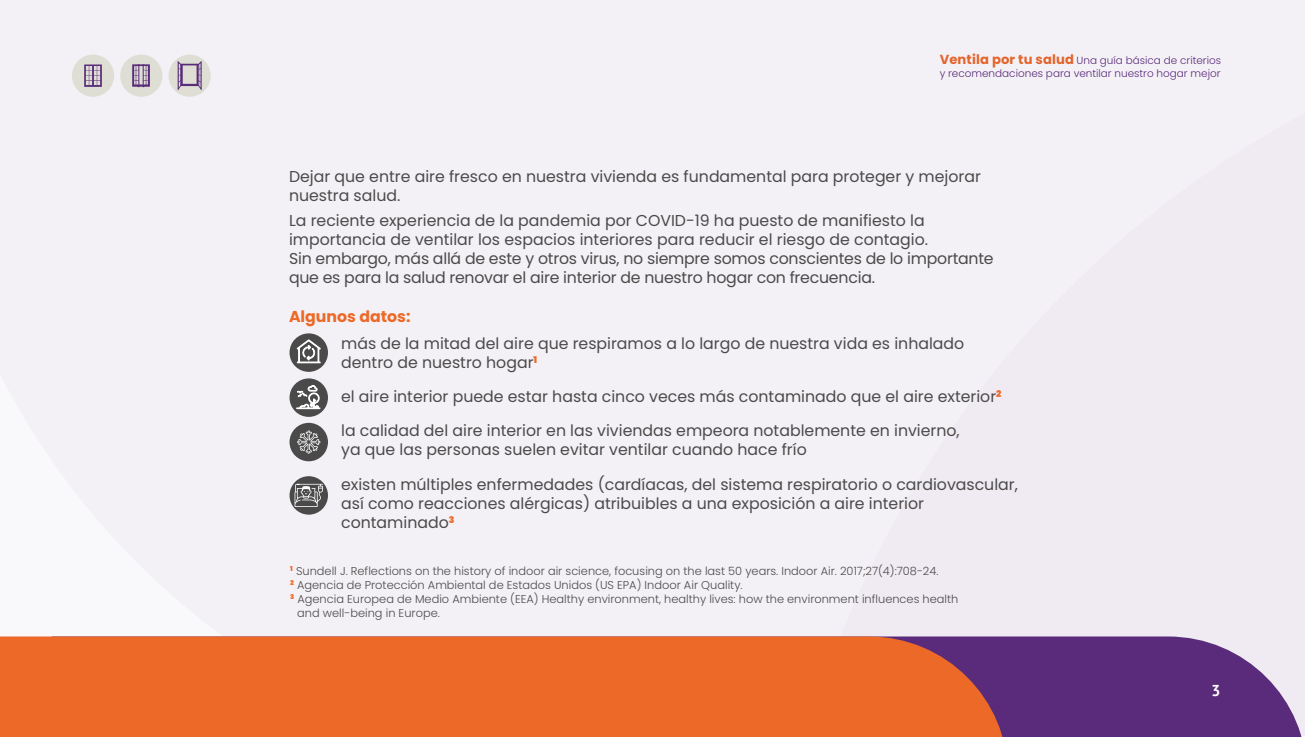
<style>
.page{position:relative;width:1305px;height:737px;background:#fff}
.page>*{position:absolute;margin:0;border:0;box-sizing:border-box;transform-origin:0 0}
.t1{font:15.75px/19.2px "Poppins";color:#4a4a4a}
.t2{font:700 15.75px "Poppins";color:#ec6927}
.t3{font:700 15.75px "PT Sans";color:#fff}
.t4{font:300 11.38px/14px "Poppins";color:#4a4a4a}
.t5{font:300 10.41px/12.7px "Poppins";color:#5a2b7b}
.s1{font-weight:700;font-size:13.12px;color:#ec6927}
</style>
<div class="page">
<div style="left:0;top:0;width:771px;height:636px;background:#f4f1f6"></div>
<div style="left:771px;top:0;width:534px;height:636px;background:#f4f1f6"></div>
<svg style="left:1008px;top:636px;width:297px;height:101px;background:#6e448b"></svg>
<div style="left:0;top:636px;width:1008px;height:101px;background:#ec6927"></div>
<div style="left:72px;top:55px;width:42px;height:42px;background:#deded4;border-radius:50%"></div>
<svg style="left:84px;top:64px;width:18px;height:23px"></svg>
<div style="left:120px;top:55px;width:42px;height:42px;background:#deded4;border-radius:50%"></div>
<svg style="left:132px;top:64px;width:18px;height:23px"></svg>
<div style="left:169px;top:55px;width:42px;height:42px;background:#deded4;border-radius:50%"></div>
<svg style="left:178px;top:61px;width:24px;height:29px"></svg>
<div style="left:289px;top:333px;width:39px;height:39px;background:#4a4a4a;border-radius:50%"></div>
<div style="left:289px;top:378px;width:39px;height:39px;background:#4a4a4a;border-radius:50%"></div>
<div style="left:289px;top:423px;width:39px;height:38px;background:#4a4a4a;border-radius:50%"></div>
<svg style="left:289px;top:476px;width:39px;height:38px"></svg>
<svg style="left:297px;top:339px;width:23px;height:24px"></svg>
<svg style="left:296px;top:385px;width:24px;height:28px"></svg>
<svg style="left:297px;top:430px;width:23px;height:23px"></svg>
<svg style="left:295px;top:484px;width:28px;height:23px"></svg>
<p class="t5" style="left:939px;top:54px;width:283px"><span class="s1">Ventila por tu salud</span> Una guía básica de criterios y recomendaciones para ventilar nuestro hogar mejor</p>
<p class="t1" style="left:289px;top:167px;width:693px">Dejar que entre aire fresco en nuestra vivienda es fundamental para proteger y mejorar nuestra salud.</p>
<p class="t1" style="left:289px;top:211px;width:706px">La reciente experiencia de la pandemia por COVID-19 ha puesto de manifiesto la importancia de ventilar los espacios interiores para reducir el riesgo de contagio.<br>Sin embargo, más allá de este y otros virus, no siempre somos conscientes de lo importante que es para la salud renovar el aire interior de nuestro hogar con frecuencia.</p>
<p class="t2" style="left:289px;top:307px;width:123px">Algunos datos:</p>
<p class="t1" style="left:341px;top:333px;width:625px">más de la mitad del aire que respiramos a lo largo de nuestra vida es inhalado dentro de nuestro hogar<sup>1</sup></p>
<p class="t1" style="left:341px;top:387px;width:662px">el aire interior puede estar hasta cinco veces más contaminado que el aire exterior<sup>2</sup></p>
<p class="t1" style="left:341px;top:421px;width:620px">la calidad del aire interior en las viviendas empeora notablemente en invierno, ya que las personas suelen evitar ventilar cuando hace frío</p>
<p class="t1" style="left:341px;top:474px;width:678px">existen múltiples enfermedades (cardíacas, del sistema respiratorio o cardiovascular, así como reacciones alérgicas) atribuibles a una exposición a aire interior contaminado<sup>3</sup></p>
<p class="t4" style="left:290px;top:564px;width:650px"><sup>1</sup> Sundell J. Reflections on the history of indoor air science, focusing on the last 50 years. Indoor Air. 2017;27(4):708-24.</p>
<p class="t4" style="left:290px;top:578px;width:454px"><sup>2</sup> Agencia de Protección Ambiental de Estados Unidos (US EPA) Indoor Air Quality.</p>
<p class="t4" style="left:297px;top:592px;width:663px;text-indent:-7px"><sup>3</sup> Agencia Europea de Medio Ambiente (EEA) Healthy environment, healthy lives: how the environment influences health and well-being in Europe.</p>
<p class="t3" style="left:1211px;top:680px;width:10px">3</p>
</div>
